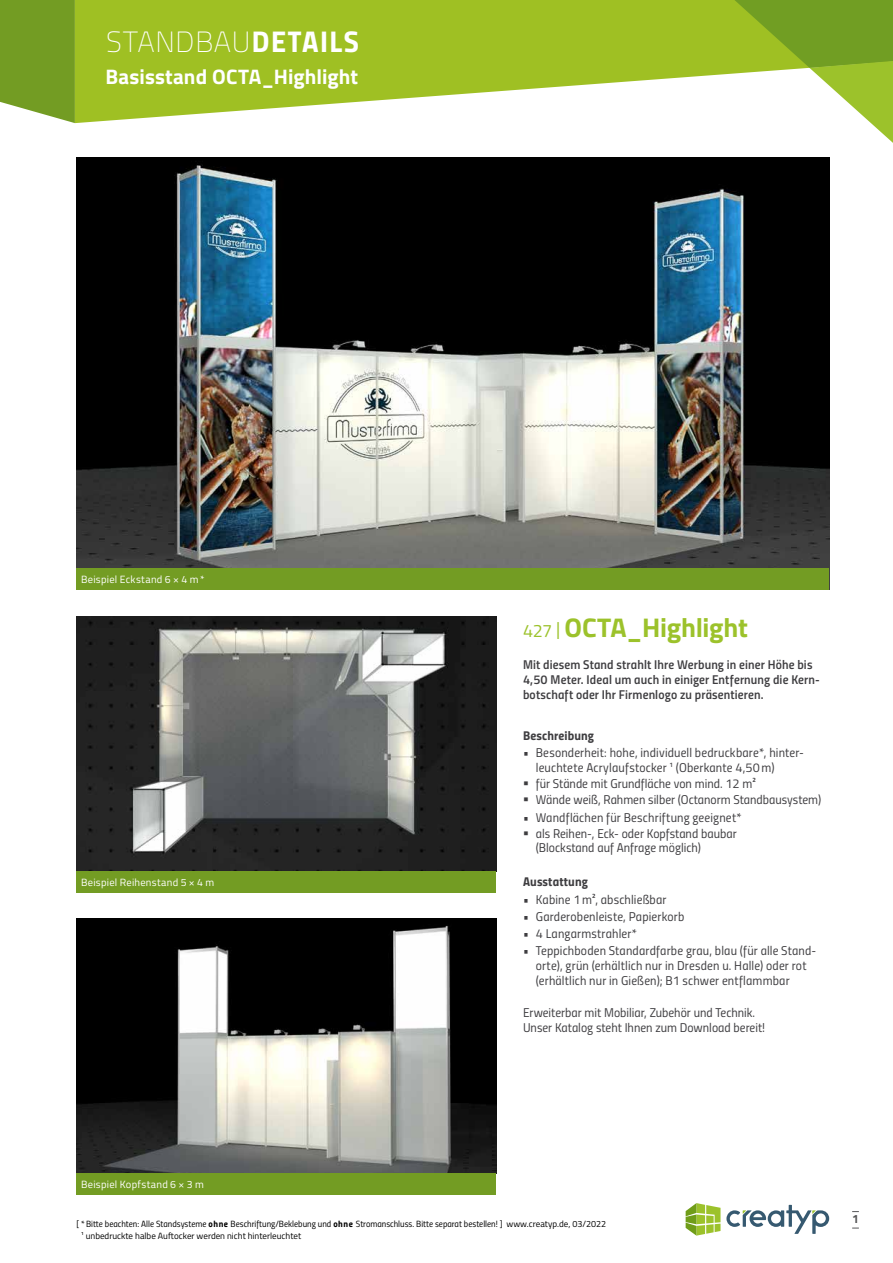
<style>
.page{position:relative;width:893px;height:1263px;background:#fff}
.page>*{position:absolute;margin:0;border:0;box-sizing:border-box;transform-origin:0 0}
.t1{font:100 29.25px "Titillium";letter-spacing:.025em;color:#fff}
.t2{font:700 27px "Titillium";letter-spacing:-.01em;color:#9cc22b}
.t3{font:700 21px "Titillium";letter-spacing:.005em;color:#fff}
.t4{font:12.75px/15px "Titillium Regular Upright";letter-spacing:.01em;color:#3e3d40}
.t5{font:12.75px/15px "Titillium Semibold Upright";letter-spacing:.01em;color:#3e3d40}
.t6{font:12.75px "Titillium Bold Upright";letter-spacing:.01em;color:#3e3d40}
.t7{font:12px "Titillium Bold Upright";color:#58585a}
.t8{font:10.5px "Titillium";letter-spacing:.025em;color:#fff}
.t9{font:9px "Titillium Regular Upright";color:#000}
.t10{font:9px "Titillium";color:#000}
.s1{font-family:"Titillium Bold Upright";font-weight:400;font-size:30px}
.s2{font-weight:400;font-size:18px}
.s3{font-family:"Titillium Bold Upright"}
.s4{font-family:"Titillium"}
</style>
<div class="page">
<svg style="left:686px;top:1203px;width:34px;height:32px"></svg>
<svg style="left:726px;top:1205px;width:103px;height:29px"></svg>
<svg style="left:0;top:0;width:75px;height:123px;background:#7fa436"></svg>
<svg style="left:75px;top:0;width:645px;height:123px;fill:#9fc023"></svg>
<svg style="left:720px;top:0;width:173px;height:143px"></svg>
<img style="left:77px;top:918px;width:419px;height:256px">
<img style="left:77px;top:617px;width:419px;height:255px">
<img style="left:77px;top:157px;width:752px;height:412px">
<div style="left:77px;top:569px;width:752px;height:21px;background:#739c23"></div>
<div style="left:77px;top:872px;width:419px;height:21px;background:#739c23"></div>
<div style="left:77px;top:1174px;width:419px;height:21px;background:#739c23"></div>
<h1 class="t1" style="left:106px;top:21px;width:254px">STANDBAU<span class="s1">DETAILS</span></h1>
<h3 class="t3" style="left:105px;top:60px;width:254px">Basisstand OCTA_Highlight</h3>
<p class="t8" style="left:81px;top:571px;width:125px">Beispiel Eckstand 6 × 4 m*</p>
<p class="t8" style="left:81px;top:874px;width:135px">Beispiel Reihenstand 5 × 4 m</p>
<h2 class="t2" style="left:523px;top:607px;width:226px"><span class="s2">427 |</span> OCTA_Highlight</h2>
<p class="t5" style="left:523px;top:656px;width:298px">Mit diesem Stand strahlt Ihre Werbung in einer Höhe bis<br>4,50 Meter. Ideal um auch in einiger Entfernung die Kern&shy;botschaft oder Ihr Firmenlogo zu präsentieren.</p>
<p class="t6" style="left:523px;top:725px;width:72px">Beschreibung</p>
<p class="t4" style="left:536px;top:744px;width:270px;text-indent:-13px">• Besonderheit: hohe, individuell bedruckbare*, hinter&shy;leuchtete Acrylaufstocker <sup>1</sup> (Oberkante 4,50m)</p>
<p class="t4" style="left:523px;top:775px;width:234px">▪ für Stände mit Grundfläche von mind. 12 m²</p>
<p class="t4" style="left:523px;top:792px;width:300px">▪ Wände weiß, Rahmen silber (Octanorm Standbausystem)</p>
<p class="t4" style="left:523px;top:809px;width:220px">• Wandflächen für Beschriftung geeignet*</p>
<p class="t4" style="left:536px;top:826px;width:202px;line-height:14.2px;text-indent:-13px">▪ als Reihen-, Eck- oder Kopfstand baubar (Blockstand auf Anfrage möglich)</p>
<p class="t6" style="left:523px;top:872px;width:66px">Ausstattung</p>
<p class="t4" style="left:523px;top:891px;width:145px">• Kabine 1m², abschließbar</p>
<p class="t4" style="left:523px;top:908px;width:163px">• Garderobenleiste, Papierkorb</p>
<p class="t4" style="left:523px;top:925px;width:115px">• 4 Langarmstrahler*</p>
<p class="t4" style="left:536px;top:942px;width:282px;text-indent:-13px">• Teppichboden Standardfarbe grau, blau (für alle Stand&shy;orte), grün (erhältlich nur in Dresden u. Halle) oder rot (erhältlich nur in Gießen); B1 schwer entflammbar</p>
<p class="t4" style="left:523px;top:1004px;width:244px">Erweiterbar mit Mobiliar, Zubehör und Technik.<br>Unser Katalog steht Ihnen zum Download bereit!</p>
<p class="t8" style="left:81px;top:1176px;width:124px">Beispiel Kopfstand 6 × 3 m</p>
<p class="t9" style="left:77px;top:1217px;width:531px">[ *Bitte beachten: Alle Standsysteme <span class="s3">ohne</span> Beschriftung/Beklebung und <span class="s3">ohne</span> Stromanschluss. Bitte separat bestellen! ] <span class="s4">www.creatyp.de, 03/2022</span></p>
<p class="t10" style="left:81px;top:1229px;width:221px"><sup>1</sup> unbedruckte halbe Auftocker werden nicht hinterleuchtet</p>
<p class="t7" style="left:852px;top:1210px;width:8px">1</p>
</div>
